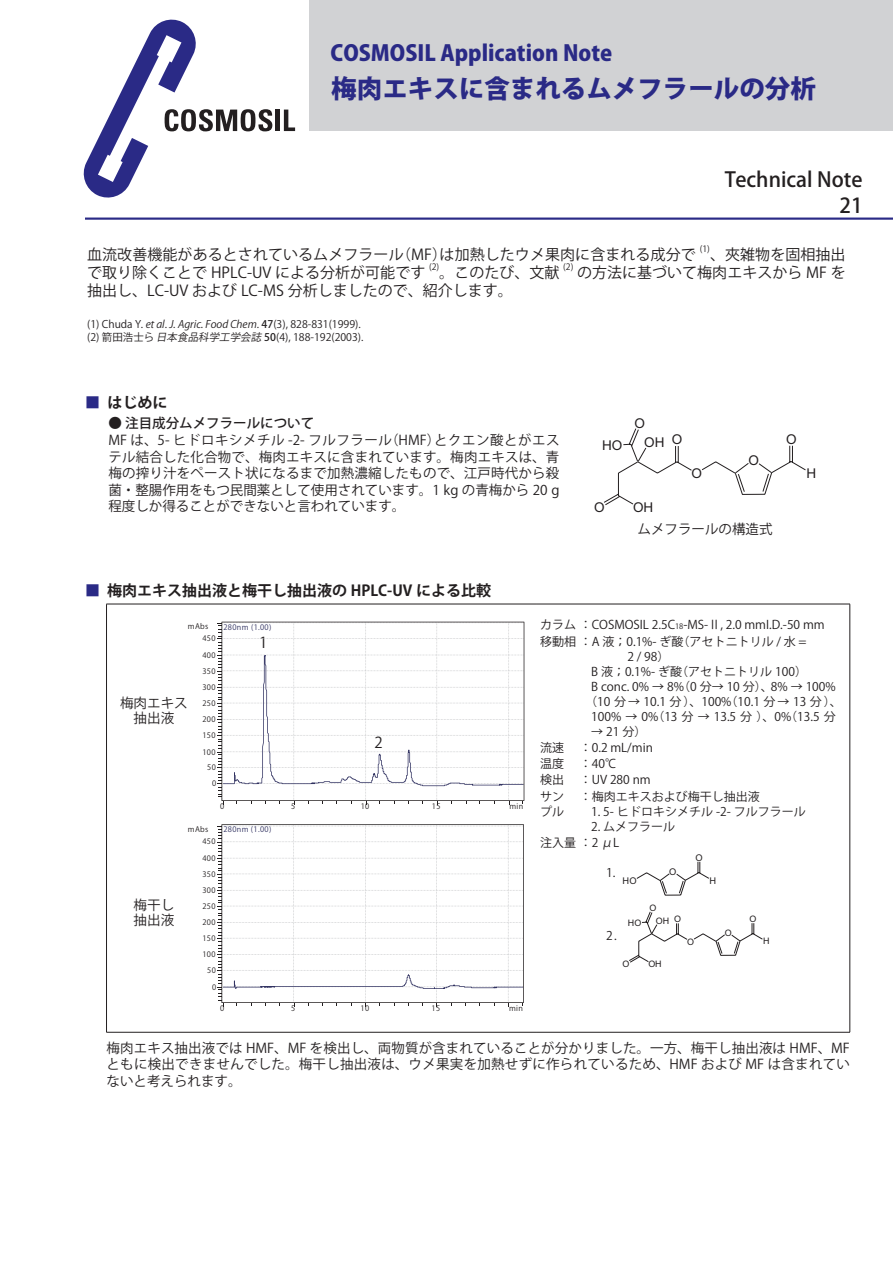
<style>
.page{position:relative;width:893px;height:1263px;background:#fff}
.page>*{position:absolute;margin:0;border:0;box-sizing:border-box;transform-origin:0 0}
.t1{font:800 25.5px "Koz Go Pro";color:#2a2a86}
.t2{font:800 21.75px "Koz Go Pro";color:#2a2a86}
.t3{font:500 20.55px/25.5px "Koz Go Pro";color:#231f20;text-align:right}
.t4{font:15px "Koz Go Pro";color:#231f20}
.t5{font:700 15px "Koz Go Pro";color:#231f20}
.t6{font:15px "Koz Go Pro Regular 90 msp RKSJ H";color:#231f20}
.t7{font:13.5px/16.5px "Koz Go Pro";color:#231f20;text-align:justify}
.t8{font:500 13.5px "Koz Go Pro";color:#231f20}
.t9{font:13.5px/15px "Koz Go Pro Regular 90 msp RKSJ H";color:#231f20;text-align:center}
.t10{font:13.5px "Arial";color:#231f20}
.t11{font:12px/16.2px "Koz Go Pro";color:#231f20}
.t12{font:12px "Koz Go Pro Regular 90 msp RKSJ H";color:#231f20}
.t13{font:10.5px/13.5px "Koz Go Pro";color:#231f20}
.t14{font:9.3px "Arial";color:#231f20}
.t15{font:8.85px "Arial";color:#231f20}
.t16{font:8.7px "Koz Go Pro";color:#231f20}
.t17{font:7.5px "Koz Go Pro Regular 90 msp RKSJ H";letter-spacing:.045em;color:#231f20}
.t18{font:7.5px "Koz Go Pro Regular 90 msp RKSJ H";letter-spacing:.045em;color:#323362}
.s1{font-weight:500}
.s2{font-style:italic}
.s3{color:#2a2a86}
.s4{font-size:7.5px}
</style>
<div class="page">
<div style="left:309px;top:0;width:584px;height:131px;background:#d1d2d4"></div>
<hr style="left:85px;top:218px;width:808px;height:2px;background:#2a2a86">
<hr style="left:276px;top:110px;width:4px;height:21px;background:#231f20">
<svg style="left:284px;top:110px;width:11px;height:21px"></svg>
<svg style="left:83px;top:19px;width:189px;height:179px"></svg>
<svg style="left:604px;top:428px;width:202px;height:78px"></svg>
<hr style="left:106px;top:604px;width:430px;height:1px;background:#231f20">
<hr style="left:106px;top:604px;width:1px;height:428px;background:#231f20">
<hr style="left:536px;top:604px;width:314px;height:1px;background:#231f20">
<hr style="left:850px;top:604px;width:1px;height:428px;background:#231f20">
<hr style="left:106px;top:1032px;width:430px;height:1px;background:#231f20">
<hr style="left:536px;top:1032px;width:314px;height:1px;background:#231f20">
<svg style="left:217px;top:623px;width:306px;height:182px"></svg>
<svg style="left:221px;top:622px;width:303px;height:179px"></svg>
<svg style="left:217px;top:826px;width:306px;height:181px"></svg>
<svg style="left:221px;top:824px;width:303px;height:179px"></svg>
<svg style="left:636px;top:861px;width:73px;height:35px"></svg>
<svg style="left:629px;top:911px;width:134px;height:52px"></svg>
<h2 class="t2" style="left:331px;top:38px;width:283px">COSMOSIL Application Note</h2>
<h1 class="t1" style="left:331px;top:72px;width:486px">梅肉エキスに含まれるムメフラールの分析</h1>
<h3 class="t3" style="left:725px;top:168px;width:139px">Technical Note<br>21</h3>
<p class="t4" style="left:87px;top:245px;width:610px">血流改善機能があるとされているムメフラール（MF）は加熱したウメ果肉に含まれる成分で</p>
<p class="t16" style="left:700px;top:244px;width:12px">(1)</p>
<p class="t4" style="left:710px;top:245px;width:137px">、夾雑物を固相抽出</p>
<p class="t4" style="left:87px;top:263px;width:340px">で取り除くことで HPLC-UV による分析が可能です</p>
<p class="t16" style="left:429px;top:262px;width:12px">(2)</p>
<p class="t4" style="left:439px;top:263px;width:122px">。このたび、文献</p>
<p class="t16" style="left:563px;top:262px;width:12px">(2)</p>
<p class="t4" style="left:577px;top:263px;width:270px">の方法に基づいて梅肉エキスから MF を</p>
<p class="t4" style="left:87px;top:281px;width:427px">抽出し、LC-UV および LC-MS 分析しましたので、紹介します。</p>
<p class="t13" style="left:87px;top:318px;width:278px">(1) Chuda Y. et al. J. Agric. Food Chem. <span class="s1">47</span>(3), 828-831(1999). (2) 箭田浩士ら <span class="s2">日本食品科学工学会誌</span><span class="s1">50</span>(4), 188-192(2003).</p>
<p class="t5" style="left:85px;top:392px;width:84px"><span class="s3">■</span> はじめに</p>
<p class="t8" style="left:108px;top:414px;width:207px">● 注目成分ムメフラールについて</p>
<p class="t7" style="left:108px;top:433px;width:453px">MF は、5- ヒドロキシメチル -2- フルフラール（HMF）とクエン酸とがエステル結合した化合物で、梅肉エキスに含まれています。梅肉エキスは、青梅の搾り汁をペースト状になるまで加熱濃縮したもので、江戸時代から殺菌・整腸作用をもつ民間薬として使用されています。1 kg の青梅から 20 g程度しか得ることができないと言われています。</p>
<p class="t10" style="left:602px;top:436px;width:22px">HO</p>
<p class="t10" style="left:635px;top:414px;width:12px">O</p>
<p class="t10" style="left:644px;top:433px;width:40px">OH O</p>
<p class="t10" style="left:786px;top:430px;width:12px">O</p>
<p class="t10" style="left:748px;top:451px;width:12px">O</p>
<p class="t10" style="left:691px;top:464px;width:12px">O</p>
<p class="t10" style="left:806px;top:464px;width:11px">H</p>
<p class="t10" style="left:594px;top:498px;width:12px">O</p>
<p class="t10" style="left:633px;top:498px;width:22px">OH</p>
<p class="t7" style="left:638px;top:521px;width:137px">ムメフラールの構造式</p>
<p class="t5" style="left:85px;top:580px;width:408px"><span class="s3">■</span> 梅肉エキス抽出液と梅干し抽出液の HPLC-UV による比較</p>
<p class="t6" style="left:259px;top:633px;width:10px">1</p>
<p class="t17" style="left:188px;top:621px;width:22px">mAbs</p>
<p class="t18" style="left:223px;top:622px;width:49px">280nm (1.00)</p>
<p class="t17" style="left:202px;top:634px;width:15px">450</p>
<p class="t17" style="left:202px;top:650px;width:15px">400</p>
<p class="t17" style="left:202px;top:666px;width:15px">350</p>
<p class="t9" style="left:120px;top:696px;width:69px">梅肉エキス抽出液</p>
<p class="t17" style="left:202px;top:682px;width:15px">300</p>
<p class="t17" style="left:202px;top:698px;width:15px">250</p>
<p class="t17" style="left:202px;top:715px;width:15px">200</p>
<p class="t17" style="left:202px;top:730px;width:15px">150</p>
<p class="t17" style="left:202px;top:747px;width:15px">100</p>
<p class="t17" style="left:207px;top:763px;width:10px">50</p>
<p class="t17" style="left:212px;top:778px;width:6px">0</p>
<p class="t6" style="left:374px;top:732px;width:10px">2</p>
<p class="t17" style="left:220px;top:802px;width:6px">0</p>
<p class="t17" style="left:291px;top:802px;width:6px">5</p>
<p class="t17" style="left:361px;top:802px;width:10px">10</p>
<p class="t17" style="left:432px;top:802px;width:10px">15</p>
<p class="t17" style="left:509px;top:802px;width:15px">min</p>
<p class="t17" style="left:188px;top:824px;width:22px">mAbs</p>
<p class="t18" style="left:223px;top:824px;width:49px">280nm (1.00)</p>
<p class="t17" style="left:202px;top:837px;width:15px">450</p>
<p class="t17" style="left:202px;top:853px;width:15px">400</p>
<p class="t17" style="left:202px;top:869px;width:15px">350</p>
<p class="t9" style="left:134px;top:898px;width:42px;text-align:left">梅干し抽出液</p>
<p class="t17" style="left:202px;top:885px;width:15px">300</p>
<p class="t17" style="left:202px;top:901px;width:15px">250</p>
<p class="t17" style="left:202px;top:917px;width:15px">200</p>
<p class="t17" style="left:202px;top:933px;width:15px">150</p>
<p class="t17" style="left:202px;top:950px;width:15px">100</p>
<p class="t17" style="left:207px;top:965px;width:10px">50</p>
<p class="t17" style="left:212px;top:982px;width:6px">0</p>
<p class="t17" style="left:220px;top:1004px;width:6px">0</p>
<p class="t17" style="left:291px;top:1004px;width:6px">5</p>
<p class="t17" style="left:361px;top:1004px;width:10px">10</p>
<p class="t17" style="left:432px;top:1004px;width:10px">15</p>
<p class="t17" style="left:509px;top:1004px;width:15px">min</p>
<p class="t11" style="left:540px;top:617px;width:286px">カラム：COSMOSIL 2.5C<span class="s4">18</span>-MS-Ⅱ, 2.0 mmI.D.-50 mm移動相：A 液； 0.1%- ぎ酸（アセトニトリル / 水 =</p>
<p class="t11" style="left:627px;top:648px;width:44px">2 / 98）</p>
<p class="t11" style="left:591px;top:663px;width:217px">B 液； 0.1%- ぎ酸（アセトニトリル 100）</p>
<p class="t11" style="left:591px;top:678px;width:246px">B conc. 0% → 8%（0 分→ 10 分）、8% → 100%</p>
<p class="t11" style="left:585px;top:693px;width:258px">（10 分 → 10.1 分）、100%（10.1 分 → 13 分）、</p>
<p class="t11" style="left:591px;top:708px;width:246px">100% → 0%（13 分 → 13.5 分）、0%（13.5 分</p>
<p class="t11" style="left:591px;top:723px;width:57px">→ 21 分）</p>
<p class="t11" style="left:540px;top:740px;width:25px">流速</p>
<p class="t11" style="left:580px;top:740px;width:75px">：0.2 mL/min</p>
<p class="t11" style="left:540px;top:756px;width:25px">温度</p>
<p class="t11" style="left:580px;top:756px;width:39px">：40℃</p>
<p class="t11" style="left:540px;top:772px;width:25px">検出</p>
<p class="t11" style="left:580px;top:772px;width:72px">：UV 280 nm</p>
<p class="t11" style="left:540px;top:789px;width:25px;line-height:15px">サンプル</p>
<p class="t11" style="left:580px;top:788px;width:181px">：梅肉エキスおよび梅干し抽出液</p>
<p class="t11" style="left:591px;top:803px;width:216px">1. 5- ヒドロキシメチル -2- フルフラール</p>
<p class="t11" style="left:540px;top:818px;width:137px;text-indent:51px">2. ムメフラール注入量：2 μL</p>
<p class="t12" style="left:606px;top:865px;width:11px">1.</p>
<p class="t14" style="left:669px;top:865px;width:9px">O</p>
<p class="t14" style="left:623px;top:874px;width:15px">HO</p>
<p class="t14" style="left:709px;top:874px;width:8px">H</p>
<p class="t14" style="left:695px;top:851px;width:9px">O</p>
<p class="t15" style="left:649px;top:902px;width:8px">O</p>
<p class="t15" style="left:656px;top:915px;width:27px">OH O</p>
<p class="t15" style="left:750px;top:913px;width:8px">O</p>
<p class="t15" style="left:628px;top:917px;width:15px">HO</p>
<p class="t15" style="left:623px;top:958px;width:8px">O</p>
<p class="t15" style="left:648px;top:958px;width:15px">OH</p>
<p class="t12" style="left:606px;top:928px;width:12px">2.</p>
<p class="t15" style="left:725px;top:926px;width:8px">O</p>
<p class="t15" style="left:687px;top:935px;width:8px">O</p>
<p class="t15" style="left:763px;top:935px;width:8px">H</p>
<p class="t7" style="left:107px;top:1040px;width:745px">梅肉エキス抽出液では HMF、MF を検出し、両物質が含まれていることが分かりました。一方、梅干し抽出液は HMF、MFともに検出できませんでした。梅干し抽出液は、ウメ果実を加熱せずに作られているため、HMF および MF は含まれていないと考えられます。</p>
</div>
